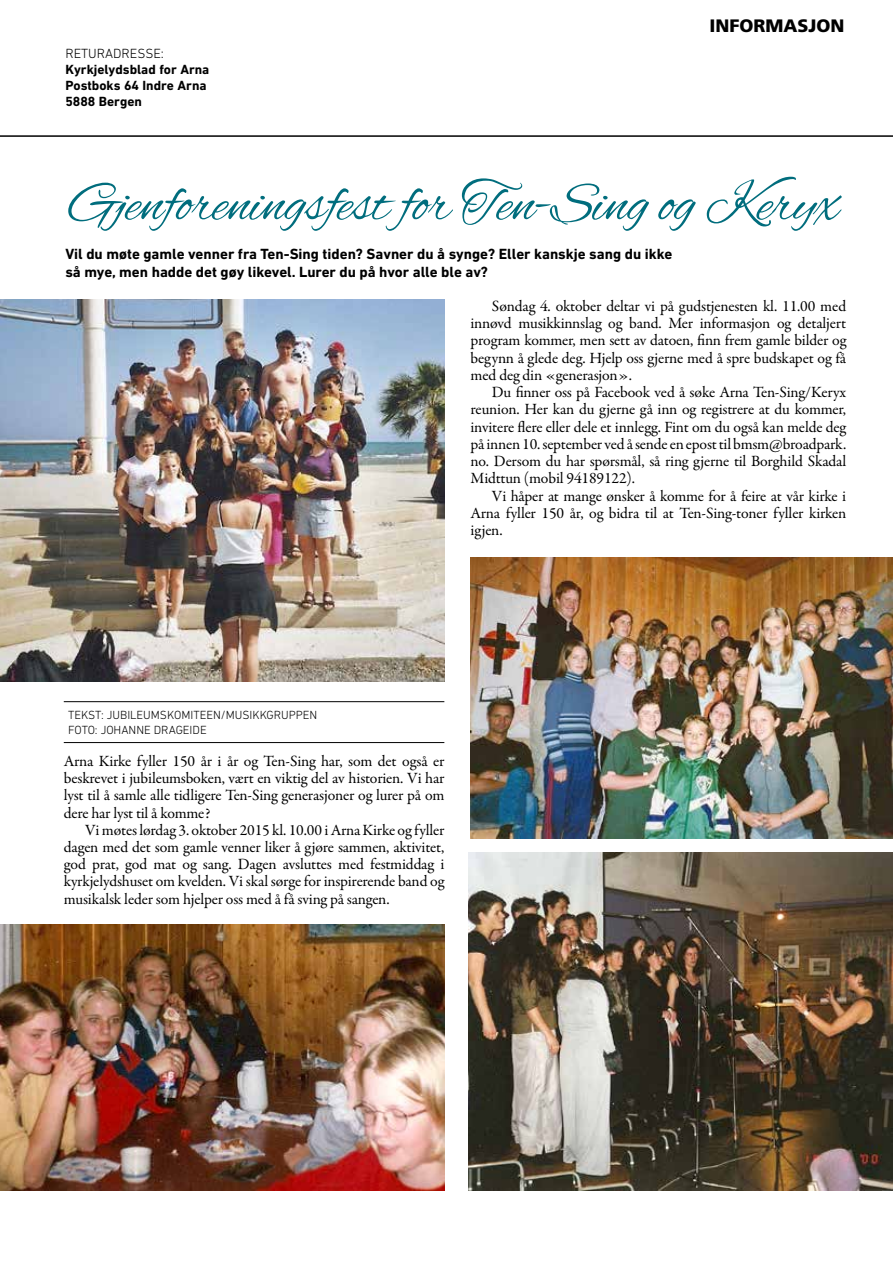
<style>
.page{position:relative;width:893px;height:1263px;background:#fff}
.page>*{position:absolute;margin:0;border:0;box-sizing:border-box;transform-origin:0 0}
.t1{font:57px "Alex Brush";letter-spacing:-.01em;color:#006d7d}
.t2{font:900 18px "Frutiger";color:#000}
.t3{font:15.75px/17.2px "Garamond Premr Pro";letter-spacing:-.01em;color:#000;text-align:justify}
.t4{font:700 15px/18px "DIN Next LT Pro";color:#000}
.t5{font:700 13.5px/16.2px "DIN Next LT Pro";color:#000}
.t6{font:300 13.5px "DIN Next LT Pro";color:#000}
.t7{font:300 12px/15px "DIN Next LT Pro";color:#000}
</style>
<div class="page">
<hr style="left:0;top:135px;width:893px;height:2px;background:#000">
<img style="left:0;top:299px;width:444px;height:382px">
<img style="left:0;top:925px;width:444px;height:266px">
<img style="left:471px;top:558px;width:422px;height:280px">
<img style="left:469px;top:853px;width:424px;height:338px">
<hr style="left:64px;top:701px;width:380px;height:1px;background:#000">
<hr style="left:64px;top:742px;width:380px;height:1px;background:#000">
<p class="t6" style="left:65px;top:45px;width:65px">RETURADRESSE</p>
<p class="t6" style="left:161px;top:45px;width:5px">:</p>
<p class="t5" style="left:65px;top:61px;width:146px">Kyrkjelydsblad for Arna<br>Postboks 64 Indre Arna<br>5888 Bergen</p>
<p class="t2" style="left:709px;top:14px;width:137px">INFORMASJON</p>
<h1 class="t1" style="left:69px;top:172px;width:771px">Gjenforeningsfest for Ten-Sing og Keryx</h1>
<p class="t4" style="left:65px;top:245px;width:608px">Vil du møte gamle venner fra Ten-Sing tiden? Savner du å synge? Eller kanskje sang du ikke så mye, men hadde det gøy likevel. Lurer du på hvor alle ble av?</p>
<p class="t3" style="left:471px;top:298px;width:377px;text-indent:21px">Søndag 4. oktober deltar vi på gudstjenesten kl. 11.00 med innøvd musikkinnslag og band. Mer informasjon og detaljert program kommer, men sett av datoen, finn frem gamle bilder og begynn å glede deg. Hjelp oss gjerne med å spre budskapet og få med deg din «generasjon».</p>
<p class="t3" style="left:471px;top:384px;width:377px;text-indent:21px">Du finner oss på Facebook ved å søke Arna Ten-Sing/Keryx reunion. Her kan du gjerne gå inn og registrere at du kommer, invitere flere eller dele et innlegg. Fint om du også kan melde deg på innen 10. september ved å sende en epost til bmsm@broadpark. no. Dersom du har spørsmål, så ring gjerne til Borghild Skadal Midttun (mobil 94189122).</p>
<p class="t3" style="left:471px;top:487px;width:377px;text-indent:21px">Vi håper at mange ønsker å komme for å feire at vår kirke i Arna fyller 150 år, og bidra til at Ten-Sing-toner fyller kirken igjen.</p>
<p class="t7" style="left:68px;top:707px;width:249px">TEKST: JU BILEUMSKOM ITEEN/MUSIKKGRU PPEN<br>FOTO: JOHANN E DRAGEIDE</p>
<p class="t3" style="left:64px;top:752px;width:382px">Arna Kirke fyller 150 år i år og Ten-Sing har, som det også er beskrevet i jubileumsboken, vært en viktig del av historien. Vi har lyst til å samle alle tidligere Ten-Sing generasjoner og lurer på om dere har lyst til å komme?</p>
<p class="t3" style="left:64px;top:821px;width:382px;text-indent:21px">Vi møtes lørdag 3. oktober 2015 kl. 10.00 i Arna Kirke og fyller dagen med det som gamle venner liker å gjøre sammen, aktivitet, god prat, god mat og sang. Dagen avsluttes med festmiddag i kyrkjelydshuset om kvelden. Vi skal sørge for inspirerende band og musikalsk leder som hjelper oss med å få sving på sangen.</p>
</div>
